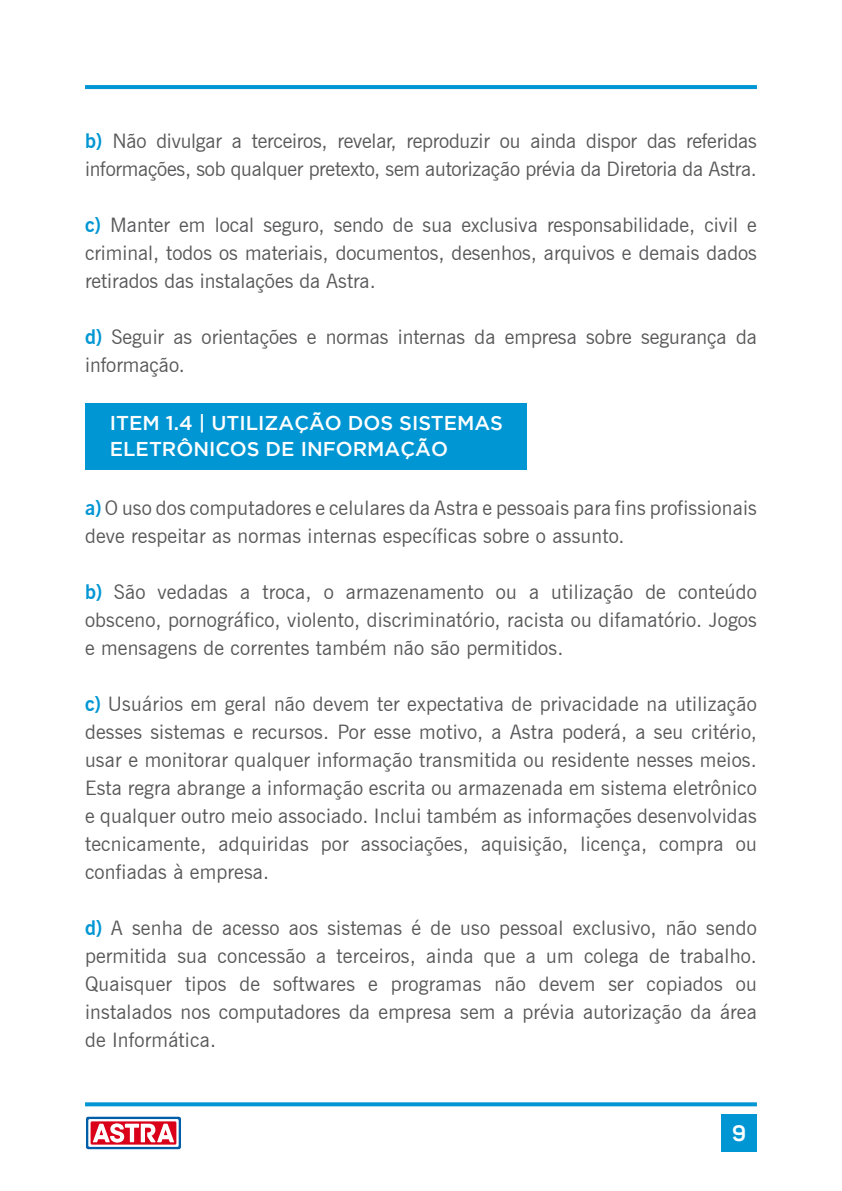
<style>
.page{position:relative;width:842px;height:1191px;background:#fff}
.page>*{position:absolute;margin:0;border:0;box-sizing:border-box;transform-origin:0 0}
.t1{font:700 22px "Panton";color:#fff}
.t2{font:20px/28px "News Gothic BT";letter-spacing:.01em;color:#58585a;text-align:justify}
.t3{font:20px/28px "News Gothic BT";letter-spacing:-.01em;color:#58585a}
.t4{font:500 20px/26px "Gotham";color:#fff}
.s1{font-weight:700;color:#0096d3}
</style>
<div class="page">
<svg style="left:85px;top:85px;width:672px;height:4px;background:#0497d3"></svg>
<svg style="left:85px;top:1102px;width:672px;height:4px;background:#159ed6"></svg>
<div style="left:721px;top:1114px;width:36px;height:37px;background:#0096d3"></div>
<div style="left:86px;top:403px;width:441px;height:66px;background:#0096d3"></div>
<svg style="left:86px;top:1116px;width:95px;height:34px"></svg>
<p class="t3" style="left:85px;top:126px;width:673px"><span class="s1">b)</span> Não divulgar a terceiros, revelar, reproduzir ou ainda dispor das referidas informações, sob qualquer pretexto, sem autorização prévia da Diretoria da Astra.</p>
<p class="t2" style="left:85px;top:210px;width:673px"><span class="s1">c)</span> Manter em local seguro, sendo de sua exclusiva responsabilidade, civil e criminal, todos os materiais, documentos, desenhos, arquivos e demais dados retirados das instalações da Astra.</p>
<p class="t2" style="left:85px;top:322px;width:673px"><span class="s1">d)</span> Seguir as orientações e normas internas da empresa sobre segurança da informação.</p>
<p class="t4" style="left:110px;top:410px;width:395px">ITEM 1.4 | UTILIZAÇÃO DOS SISTEMAS<br>ELETRÔNICOS DE INFORMAÇÃO</p>
<p class="t2" style="left:85px;top:494px;width:673px"><span class="s1">a)</span> O uso dos computadores e celulares da Astra e pessoais para fins profissionais deve respeitar as normas internas específicas sobre o assunto.</p>
<p class="t2" style="left:85px;top:578px;width:673px"><span class="s1">b)</span> São vedadas a troca, o armazenamento ou a utilização de conteúdo obsceno, pornográfico, violento, discriminatório, racista ou difamatório. Jogos e mensagens de correntes também não são permitidos.</p>
<p class="t2" style="left:85px;top:690px;width:673px"><span class="s1">c)</span> Usuários em geral não devem ter expectativa de privacidade na utilização desses sistemas e recursos. Por esse motivo, a Astra poderá, a seu critério, usar e monitorar qualquer informação transmitida ou residente nesses meios.<br>Esta regra abrange a informação escrita ou armazenada em sistema eletrônico e qualquer outro meio associado. Inclui também as informações desenvolvidas tecnicamente, adquiridas por associações, aquisição, licença, compra ou confiadas à empresa.</p>
<p class="t2" style="left:85px;top:914px;width:673px"><span class="s1">d)</span> A senha de acesso aos sistemas é de uso pessoal exclusivo, não sendo permitida sua concessão a terceiros, ainda que a um colega de trabalho.<br>Quaisquer tipos de softwares e programas não devem ser copiados ou instalados nos computadores da empresa sem a prévia autorização da área de Informática.</p>
<p class="t1" style="left:732px;top:1120px;width:15px">9</p>
</div>
